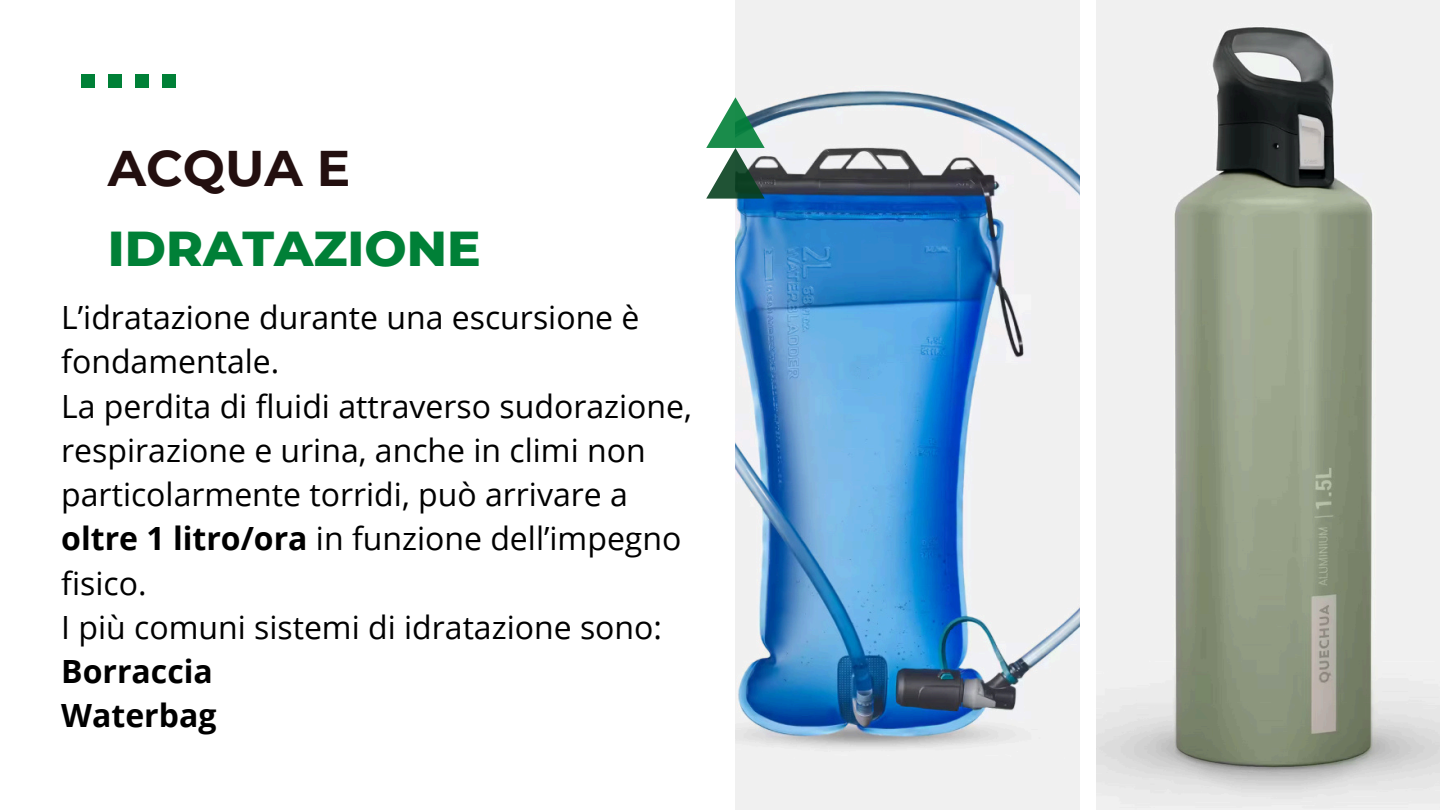
<style>
.page{position:relative;width:1440px;height:810px;background:#fff}
.page>*{position:absolute;margin:0;border:0;box-sizing:border-box;transform-origin:0 0}
.t1{font:800 50px "Montserrat";color:#008037}
.t2{font:700 50px "Montserrat";color:#230f0f}
.t3{font:32px/44.2px "Open Sans";color:#000}
.s1{font-weight:700}
</style>
<div class="page">
<img style="left:736px;top:0;width:344px;height:810px">
<img style="left:1096px;top:0;width:344px;height:810px">
<div style="left:81px;top:74px;width:14px;height:14px;background:#008037"></div>
<div style="left:108px;top:74px;width:14px;height:14px;background:#008037"></div>
<div style="left:135px;top:74px;width:14px;height:14px;background:#008037"></div>
<div style="left:162px;top:74px;width:14px;height:14px;background:#008037"></div>
<svg style="left:706px;top:97px;width:59px;height:102px"></svg>
<p class="t2" style="left:108px;top:138px;width:244px">ACQUA E</p>
<h1 class="t1" style="left:108px;top:218px;width:374px">IDRATAZIONE</h1>
<h2 class="t3" style="left:61px;top:295px;width:632px">L’idratazione durante una escursione è fondamentale.<br>La perdita di fluidi attraverso sudorazione, respirazione e urina, anche in climi non particolarmente torridi, può arrivare a <span class="s1">oltre 1 litro/ora</span> in funzione dell’impegno fisico.<br>I più comuni sistemi di idratazione sono:<br><span class="s1">Borraccia<br>Waterbag</span></h2>
</div>
